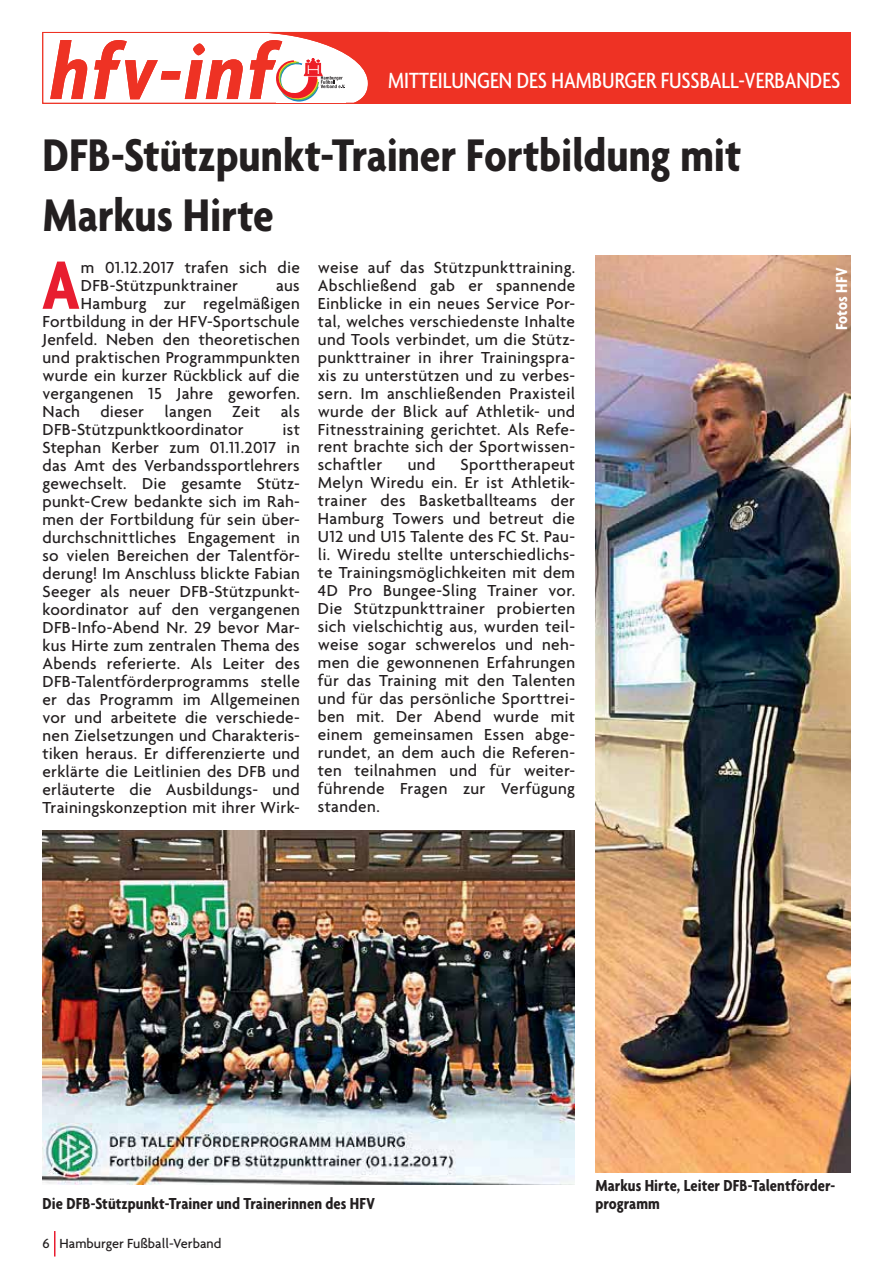
<style>
.page{position:relative;width:893px;height:1263px;background:#fff}
.page>*{position:absolute;margin:0;border:0;box-sizing:border-box;transform-origin:0 0}
.t1{font:italic 700 condensed 85.8px "Agenda";letter-spacing:.04em;color:#ee3224}
.t2{font:700 condensed 73.65px "Agenda";color:#e81d30}
.t3{font:700 condensed 49.5px/60px "Agenda";color:#231f20}
.t4{font:500 condensed 23.85px "Agenda";color:#fff}
.t5{font:500 17.25px/18px "Agenda";letter-spacing:.015em;color:#231f20;text-align:justify}
.t6{font:700 condensed 17.25px/18px "Agenda";color:#231f20}
.t7{font:700 condensed 17.25px "Agenda";color:#fff}
.t8{font:500 14.25px "Agenda";color:#231f20}
</style>
<div class="page">
<hr style="left:54px;top:1231px;width:2px;height:25px;background:#e81d30">
<div style="left:42px;top:32px;width:346px;height:72px;border:1px solid #ee3224"></div>
<div style="left:388px;top:32px;width:462px;height:72px;background:#ee3224"></div>
<svg style="left:248px;top:32px;width:140px;height:72px"></svg>
<img style="left:43px;top:831px;width:531px;height:353px">
<img style="left:595px;top:256px;width:255px;height:917px">
<h1 class="t1" style="left:51px;top:25px;width:224px">hfv-inf</h1>
<h3 class="t4" style="left:388px;top:72px;width:453px">MITTEILUNGEN DES HAMBURGER FUSSBALL-VERBANDES</h3>
<h3 class="t3" style="left:43px;top:132px;width:700px">DFB-Stützpunkt-Trainer Fortbildung mit<br>Markus Hirte</h3>
<h2 class="t2" style="left:42px;top:264px;width:39px">A</h2>
<p class="t5" style="left:81px;top:259px;width:220px">m 01.12.2017 trafen sich die<br>DFB-Stützpunktrainer</p>
<p class="t5" style="left:276px;top:277px;width:25px">aus</p>
<p class="t5" style="left:81px;top:295px;width:220px">Hamburg zur regelmäßigen</p>
<p class="t5" style="left:43px;top:313px;width:259px">Fortbildung in der HFV-Sportschule</p>
<p class="t5" style="left:43px;top:331px;width:259px">Jenfeld. Neben den theoretischen</p>
<p class="t5" style="left:43px;top:349px;width:259px">und praktischen Programmpunkten</p>
<p class="t5" style="left:43px;top:367px;width:259px">wurde ein kurzer Rückblick auf die</p>
<p class="t5" style="left:43px;top:385px;width:259px">vergangenen 15 Jahre geworfen.</p>
<p class="t5" style="left:43px;top:403px;width:259px">Nach dieser langen Zeit als</p>
<p class="t5" style="left:43px;top:421px;width:203px">DFB-Stützpunktkoordinator</p>
<p class="t5" style="left:43px;top:421px;width:259px;text-indent:240px">ist Stephan Kerber zum 01.11.2017 in das Amt des Verbandssportlehrers gewechselt. Die gesamte Stütz&shy;punkt-Crew bedankte sich im Rah&shy;men der Fortbildung für sein über&shy;durchschnittliches Engagement in so vielen Bereichen der Talentför&shy;derung! Im Anschluss blickte Fabian Seeger als neuer DFB-Stützpunkt&shy;koordinator auf den vergangenen DFB-Info-Abend Nr. 29 bevor Mar&shy;kus Hirte zum zentralen Thema des Abends referierte. Als Leiter des DFB-Talentförderprogramms stelle er das Programm im Allgemeinen vor und arbeitete die verschiede&shy;nen Zielsetzungen und Charakteris&shy;tiken heraus. Er differenzierte und erklärte die Leitlinien des DFB und erläuterte die Ausbildungs- und Trainingskonzeption mit ihrer Wirk-</p>
<p class="t5" style="left:318px;top:259px;width:259px">weise auf das Stützpunkttraining.<br>Abschließend gab er spannende Einblicke in ein neues Service Por&shy;tal, welches verschiedenste Inhalte und Tools verbindet, um die Stütz&shy;punkttrainer in ihrer Trainingspra&shy;xis zu unterstützen und zu verbes&shy;sern. Im anschließenden Praxisteil wurde der Blick auf Athletik- und Fitnesstraining gerichtet. Als Refe&shy;rent brachte sich der Sportwissen&shy;schaftler</p>
<p class="t5" style="left:318px;top:457px;width:259px;text-indent:143px">Sporttherapeut Melyn Wiredu ein. Er ist Athletik&shy;trainer des Basketballteams der Hamburg Towers und betreut die U12 und U15 Talente des FC St. Pau&shy;li. Wiredu stellte unterschiedlichs&shy;te Trainingsmöglichkeiten mit dem 4D Pro Bungee-Sling Trainer vor.<br>Die Stützpunkttrainer probierten sich vielschichtig aus, wurden teil&shy;weise sogar schwerelos und neh&shy;men die gewonnenen Erfahrungen für das Training mit den Talenten und für das persönliche Sporttrei&shy;ben mit. Der Abend wurde mit einem gemeinsamen Essen abge&shy;rundet, an dem auch die Referen&shy;ten teilnahmen und für weiter - führende Fragen zur Verfügung standen.</p>
<p class="t5" style="left:408px;top:457px;width:29px">und</p>
<p class="t7" style="left:837px;top:330px;width:64px;rotate:-90deg">Fotos HFV</p>
<p class="t6" style="left:43px;top:1197px;width:334px">Die DFB-Stützpunkt-Trainer und Trainerinnen des HFV</p>
<p class="t8" style="left:43px;top:1238px;width:180px">6 Hamburger Fußball-Verband</p>
<p class="t6" style="left:595px;top:1179px;width:242px">Markus Hirte, Leiter DFB-Talentförder&shy;programm</p>
</div>
